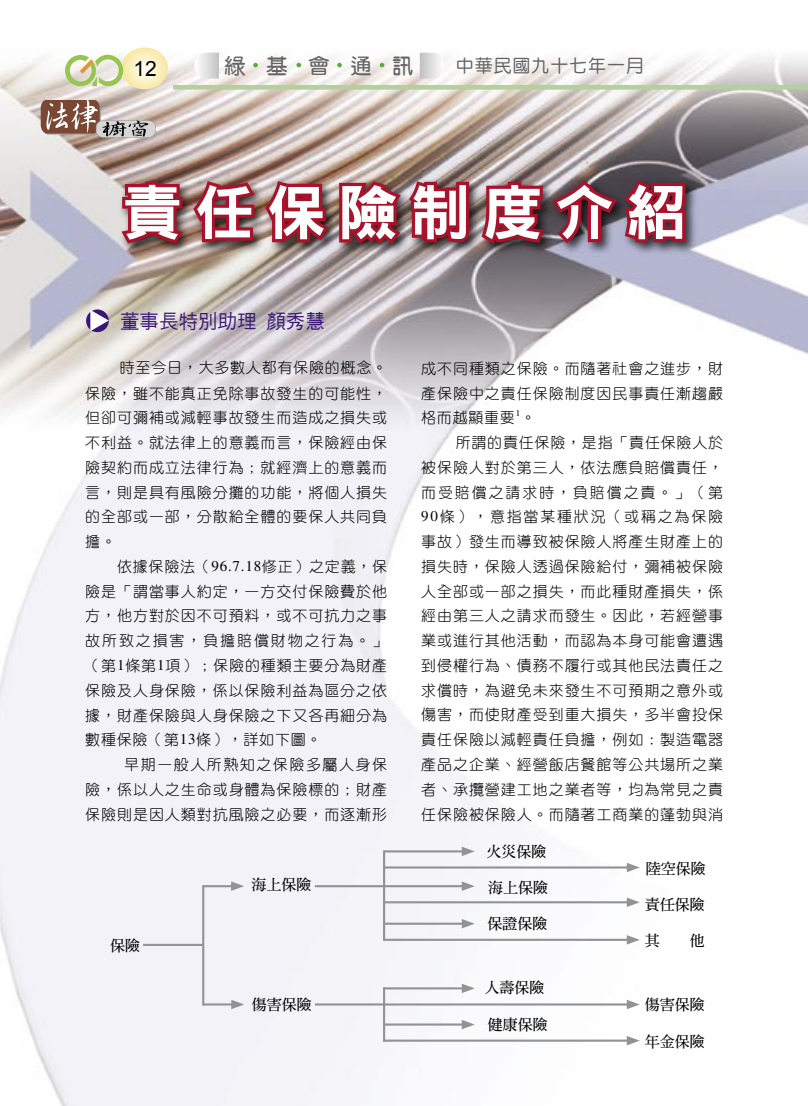
<style>
.page{position:relative;width:808px;height:1106px;background:#fff}
.page>*{position:absolute;margin:0;border:0;box-sizing:border-box;transform-origin:0 0}
.t1{font:60px "DFN Hei XB HK BF";letter-spacing:.2em;color:#fff}
.t2{font:21px "DF Yuan Bd HK BF";letter-spacing:1em;color:#636363}
.t3{font:21px "Arial";color:#000}
.t4{font:19.5px "DF Hei Md HK BF";color:#381778}
.t5{font:18px "DF Yuan Md HK BF";letter-spacing:.05em;color:#636363}
.t6{font:15px/24.8px "DF Yuan Light B5";letter-spacing:.065em;color:#000;text-align:justify}
.t7{font:15px "DF Ming Bd HK BF";color:#000}
.s1{font-family:"Times"}
</style>
<div class="page">
<img style="left:0;top:51px;width:808px;height:1055px">
<svg style="left:122px;top:47px;width:46px;height:42px;background:#faefc0"></svg>
<svg style="left:65px;top:55px;width:58px;height:31px"></svg>
<svg style="left:253px;top:63px;width:5px;height:4px"></svg>
<svg style="left:296px;top:63px;width:5px;height:4px"></svg>
<svg style="left:337px;top:63px;width:5px;height:4px"></svg>
<svg style="left:380px;top:63px;width:4px;height:4px"></svg>
<svg style="left:420px;top:53px;width:24px;height:26px"></svg>
<svg style="left:194px;top:53px;width:25px;height:26px"></svg>
<hr style="left:173px;top:85px;width:635px;height:4px;background:#b4d09c">
<svg style="left:41px;top:100px;width:115px;height:38px;background:#ad978f"></svg>
<div style="left:117px;top:176px;width:582px;height:80px;background:#000;opacity:.75"></div>
<img style="left:116px;top:166px;width:356px;height:82px">
<svg style="left:478px;top:176px;width:211px;height:78px;background:#8b4050"></svg>
<svg style="left:86px;top:309px;width:23px;height:23px"></svg>
<svg style="left:90px;top:310px;width:19px;height:21px"></svg>
<hr style="left:383px;top:866px;width:248px;height:2px;background:#939393">
<svg style="left:627px;top:862px;width:13px;height:10px"></svg>
<hr style="left:383px;top:901px;width:248px;height:2px;background:#939393">
<svg style="left:627px;top:897px;width:13px;height:10px"></svg>
<hr style="left:383px;top:938px;width:248px;height:2px;background:#939393">
<svg style="left:627px;top:935px;width:13px;height:9px"></svg>
<hr style="left:315px;top:1003px;width:316px;height:2px;background:#939393">
<svg style="left:627px;top:999px;width:13px;height:10px"></svg>
<hr style="left:383px;top:1039px;width:248px;height:2px;background:#939393">
<svg style="left:627px;top:1035px;width:13px;height:10px"></svg>
<hr style="left:383px;top:850px;width:83px;height:2px;background:#939393">
<svg style="left:462px;top:846px;width:13px;height:10px"></svg>
<hr style="left:315px;top:885px;width:151px;height:2px;background:#939393">
<svg style="left:462px;top:881px;width:13px;height:10px"></svg>
<hr style="left:383px;top:922px;width:83px;height:2px;background:#939393">
<svg style="left:462px;top:919px;width:13px;height:9px"></svg>
<hr style="left:383px;top:987px;width:83px;height:2px;background:#939393">
<svg style="left:462px;top:983px;width:13px;height:10px"></svg>
<hr style="left:383px;top:1023px;width:83px;height:2px;background:#939393">
<svg style="left:462px;top:1019px;width:13px;height:10px"></svg>
<hr style="left:383px;top:850px;width:2px;height:90px;background:#939393">
<hr style="left:383px;top:987px;width:2px;height:54px;background:#939393">
<hr style="left:203px;top:1003px;width:32px;height:2px;background:#939393">
<svg style="left:231px;top:999px;width:13px;height:10px"></svg>
<hr style="left:203px;top:885px;width:32px;height:2px;background:#939393">
<svg style="left:231px;top:881px;width:13px;height:10px"></svg>
<hr style="left:202px;top:885px;width:2px;height:120px;background:#939393">
<hr style="left:143px;top:943px;width:60px;height:3px;background:#939393">
<p class="t3" style="left:133px;top:55px;width:25px">12</p>
<p class="t2" style="left:225px;top:55px;width:190px">綠基會通訊</p>
<p class="t5" style="left:456px;top:57px;width:190px">中華民國九十七年一月</p>
<p class="t1" style="left:122px;top:182px;width:565px">責任保險制度介紹</p>
<p class="t4" style="left:120px;top:311px;width:206px">董事長特別助理 顏秀慧</p>
<p class="t6" style="left:85px;top:355px;width:303px;text-indent:35px">時至今日，大多數人都有保險的概念。保險，雖不能真正免除事故發生的可能性，但卻可彌補或減輕事故發生而造成之損失或不利益。就法律上的意義而言，保險經由保險契約而成立法律行為；就經濟上的意義而言，則是具有風險分攤的功能，將個人損失的全部或一部，分散給全體的要保人共同負擔。</p>
<p class="t6" style="left:85px;top:554px;width:303px;text-indent:32px">依據保險法（<span class="s1">96.7.18</span>修正）之定義，保險是「謂當事人約定，一方交付保險費於他方，他方對於因不可預料，或不可抗力之事故所致之損害，負擔賠償財物之行為。」（第<span class="s1">1</span>條第<span class="s1">1</span>項）；保險的種類主要分為財產保險及人身保險，係以保險利益為區分之依據，財產保險與人身保險之下又各再細分為數種保險（第<span class="s1">13</span>條），詳如下圖。</p>
<p class="t6" style="left:85px;top:752px;width:303px;text-indent:39px">早期一般人所熟知之保險多屬人身保險，係以人之生命或身體為保險標的；財產保險則是因人類對抗風險之必要，而逐漸形</p>
<p class="t7" style="left:110px;top:938px;width:31px">保險</p>
<p class="t7" style="left:251px;top:877px;width:61px">海上保險</p>
<p class="t7" style="left:252px;top:996px;width:61px">傷害保險</p>
<p class="t6" style="left:421px;top:356px;width:303px">成不同種類之保險。而隨著社會之進步，財產保險中之責任保險制度因民事責任漸趨嚴格而越顯重要<sup>1</sup>。</p>
<p class="t6" style="left:421px;top:430px;width:303px;text-indent:35px">所謂的責任保險，是指「責任保險人於被保險人對於第三人，依法應負賠償責任，而受賠償之請求時，負賠償之責。」（第<span class="s1">90</span>條），意指當某種狀況（或稱之為保險事故）發生而導致被保險人將產生財產上的損失時，保險人透過保險給付，彌補被保險人全部或一部之損失，而此種財產損失，係經由第三人之請求而發生。因此，若經營事業或進行其他活動，而認為本身可能會遭遇到侵權行為、債務不履行或其他民法責任之求償時，為避免未來發生不可預期之意外或傷害，而使財產受到重大損失，多半會投保責任保險以減輕責任負擔，例如：製造電器產品之企業、經營飯店餐館等公共場所之業者、承攬營建工地之業者等，均為常見之責任保險被保險人。而隨著工商業的蓬勃與消</p>
<p class="t7" style="left:486px;top:844px;width:61px">火災保險</p>
<p class="t7" style="left:488px;top:879px;width:61px">海上保險</p>
<p class="t7" style="left:487px;top:916px;width:61px">保證保險</p>
<p class="t7" style="left:484px;top:980px;width:61px">人壽保險</p>
<p class="t7" style="left:488px;top:1017px;width:61px">健康保險</p>
<p class="t7" style="left:646px;top:860px;width:61px">陸空保險</p>
<p class="t7" style="left:645px;top:896px;width:61px">責任保險</p>
<p class="t7" style="left:645px;top:933px;width:16px">其</p>
<p class="t7" style="left:690px;top:933px;width:16px">他</p>
<p class="t7" style="left:645px;top:996px;width:61px">傷害保險</p>
<p class="t7" style="left:645px;top:1033px;width:61px">年金保險</p>
</div>
